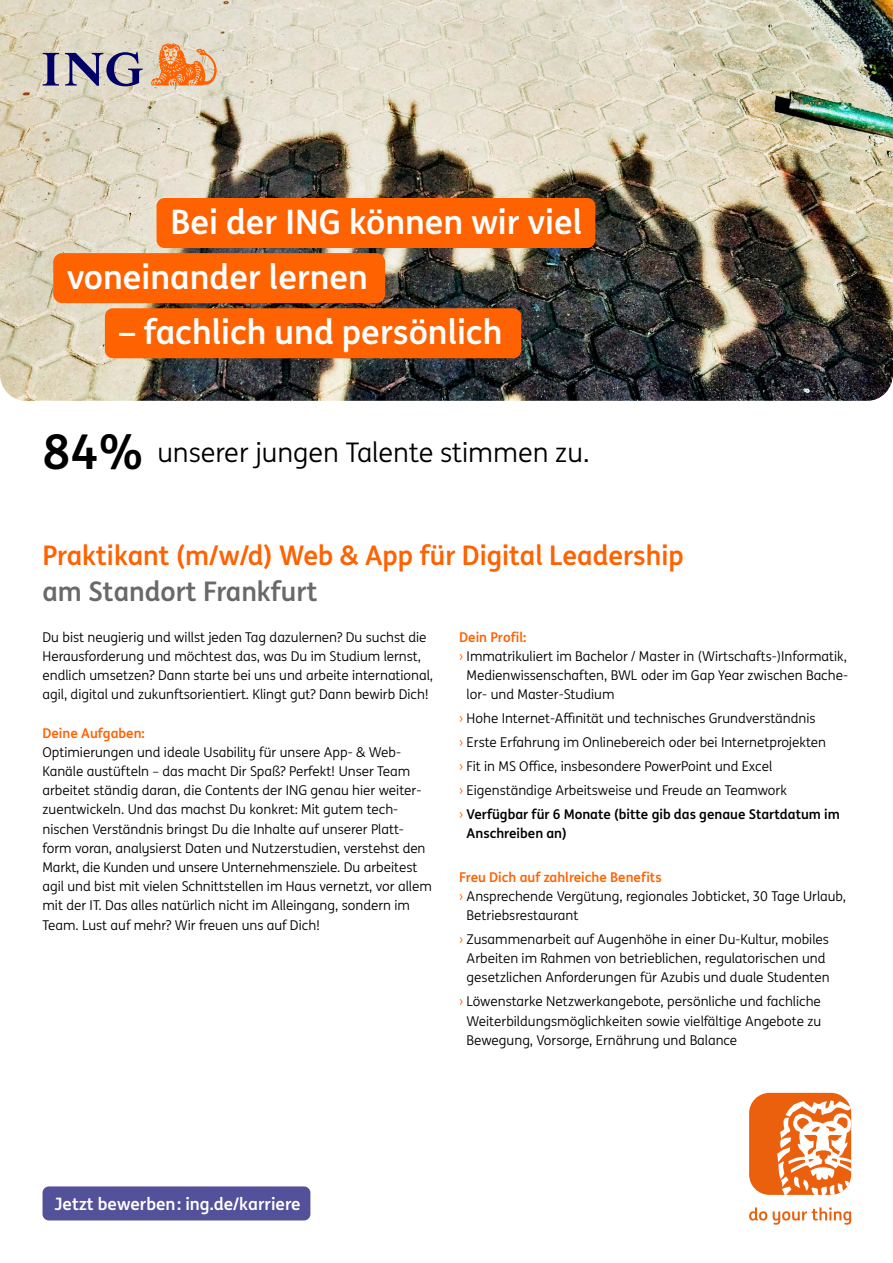
<style>
.page{position:relative;width:893px;height:1263px;background:#fff}
.page>*{position:absolute;margin:0;border:0;box-sizing:border-box;transform-origin:0 0}
.t1{font:700 33.75px "ING Me";color:#fff}
.t2{font:700 27px "ING Me";color:#ff6200}
.t3{font:27px "ING Me";color:#000}
.t4{font:700 27px "ING Me";color:#696969}
.t5{font:700 17.1px "ING Me";color:#fff}
.t6{font:13.5px/19.2px "ING Me";color:#000}
.t7{font:700 13.5px "ING Me";color:#ff6200}
.t8{font:700 13.5px "ING Me";color:#000}
.s1{font-weight:700;font-size:48px}
.s2{color:#ff6200}
.s3{font-weight:700}
</style>
<div class="page">
<img style="left:0;top:0;width:893px;height:401px">
<div style="left:53px;top:253px;width:332px;height:50px;background:#ff6200;border-radius:9px"></div>
<div style="left:105px;top:308px;width:416px;height:50px;background:#ff6200;border-radius:8px"></div>
<div style="left:157px;top:198px;width:438px;height:50px;background:#ff6200;border-radius:8px"></div>
<div style="left:43px;top:1186px;width:267px;height:34px;background:#525199;border-radius:6px"></div>
<svg style="left:749px;top:1207px;width:102px;height:18px"></svg>
<div style="left:749px;top:1093px;width:102px;height:102px;background:#eb600d;border-radius:20px"></div>
<svg style="left:777px;top:1100px;width:74px;height:95px"></svg>
<svg style="left:151px;top:43px;width:66px;height:42px;background:#eca46f"></svg>
<svg style="left:65px;top:52px;width:78px;height:34px;background:#908ca3"></svg>
<svg style="left:43px;top:53px;width:16px;height:33px"></svg>
<h1 class="t1" style="left:170px;top:194px;width:413px">Bei der ING können wir viel</h1>
<h1 class="t1" style="left:67px;top:250px;width:302px">voneinander lernen</h1>
<h1 class="t1" style="left:119px;top:305px;width:385px">– fachlich und persönlich</h1>
<h2 class="t3" style="left:43px;top:432px;width:548px"><span class="s1">84%</span> unserer jungen Talente stimmen zu.</h2>
<h2 class="t2" style="left:43px;top:533px;width:643px">Praktikant (m/w/d) Web &amp; App für Digital Leadership</h2>
<h2 class="t4" style="left:43px;top:569px;width:277px">am Standort Frankfurt</h2>
<p class="t6" style="left:43px;top:627px;width:392px">Du bist neugierig und willst jeden Tag dazulernen? Du suchst die Herausforderung und möchtest das, was Du im Studium lernst, endlich umsetzen? Dann starte bei uns und arbeite international, agil, digital und zukunftsorientiert. Klingt gut? Dann bewirb Dich!</p>
<p class="t7" style="left:43px;top:722px;width:104px">Deine Aufgaben:</p>
<p class="t6" style="left:43px;top:742px;width:391px">Optimierungen und ideale Usability für unsere App- &amp; Web-Kanäle austüfteln – das macht Dir Spaß? Perfekt! Unser Team arbeitet ständig daran, die Contents der ING genau hier weiter&shy;zuentwickeln. Und das machst Du konkret: Mit gutem tech&shy;nischen Verständnis bringst Du die Inhalte auf unserer Platt&shy;form voran, analysierst Daten und Nutzerstudien, verstehst den Markt, die Kunden und unsere Unternehmensziele. Du arbeitest agil und bist mit vielen Schnittstellen im Haus vernetzt, vor allem mit der IT. Das alles natürlich nicht im Alleingang, sondern im Team. Lust auf mehr? Wir freuen uns auf Dich!</p>
<p class="t7" style="left:459px;top:626px;width:69px">Dein Profil:</p>
<p class="t6" style="left:459px;top:646px;width:389px"><span class="s2">›</span> Immatrikuliert im Bachelor / Master in (Wirtschafts-)Informatik,</p>
<p class="t6" style="left:467px;top:665px;width:383px">Medienwissenschaften, BWL oder im Gap Year zwischen Bache-</p>
<p class="t6" style="left:467px;top:684px;width:149px">lor- und Master-Studium</p>
<p class="t6" style="left:459px;top:706px;width:382px;line-height:24px"><span class="s2">›</span> Hohe Internet-Affinität und technisches Grundverständnis<br><span class="s2">›</span> Erste Erfahrung im Onlinebereich oder bei Internetprojekten<br><span class="s2">›</span> Fit in MS Office, insbesondere PowerPoint und Excel<br><span class="s2">›</span> Eigenständige Arbeitsweise und Freude an Teamwork<br><span class="s2">›</span> <span class="s3">Verfügbar für 6 Monate (bitte gib das genaue Startdatum im</span></p>
<p class="t8" style="left:467px;top:823px;width:102px">Anschreiben an)</p>
<p class="t7" style="left:459px;top:866px;width:204px">Freu Dich auf zahlreiche Benefits</p>
<p class="t6" style="left:459px;top:886px;width:388px"><span class="s2">›</span> Ansprechende Vergütung, regionales Jobticket, 30 Tage Urlaub,</p>
<p class="t6" style="left:467px;top:905px;width:113px">Betriebsrestaurant</p>
<p class="t6" style="left:459px;top:929px;width:372px;text-align:center"><span class="s2">›</span> Zusammenarbeit auf Augenhöhe in einer Du-Kultur, mobiles<br>Arbeiten im Rahmen von betrieblichen, regulatorischen und gesetzlichen Anforderungen für Azubis und duale Studenten</p>
<p class="t6" style="left:467px;top:991px;width:356px;text-align:justify;text-indent:-7px"><span class="s2">›</span> Löwenstarke Netzwerkangebote, persönliche und fachliche Weiterbildungsmöglichkeiten sowie vielfältige Angebote zu Bewegung, Vorsorge, Ernährung und Balance</p>
<p class="t5" style="left:54px;top:1190px;width:248px">Jetzt bewerben: ing.de/karriere</p>
</div>
